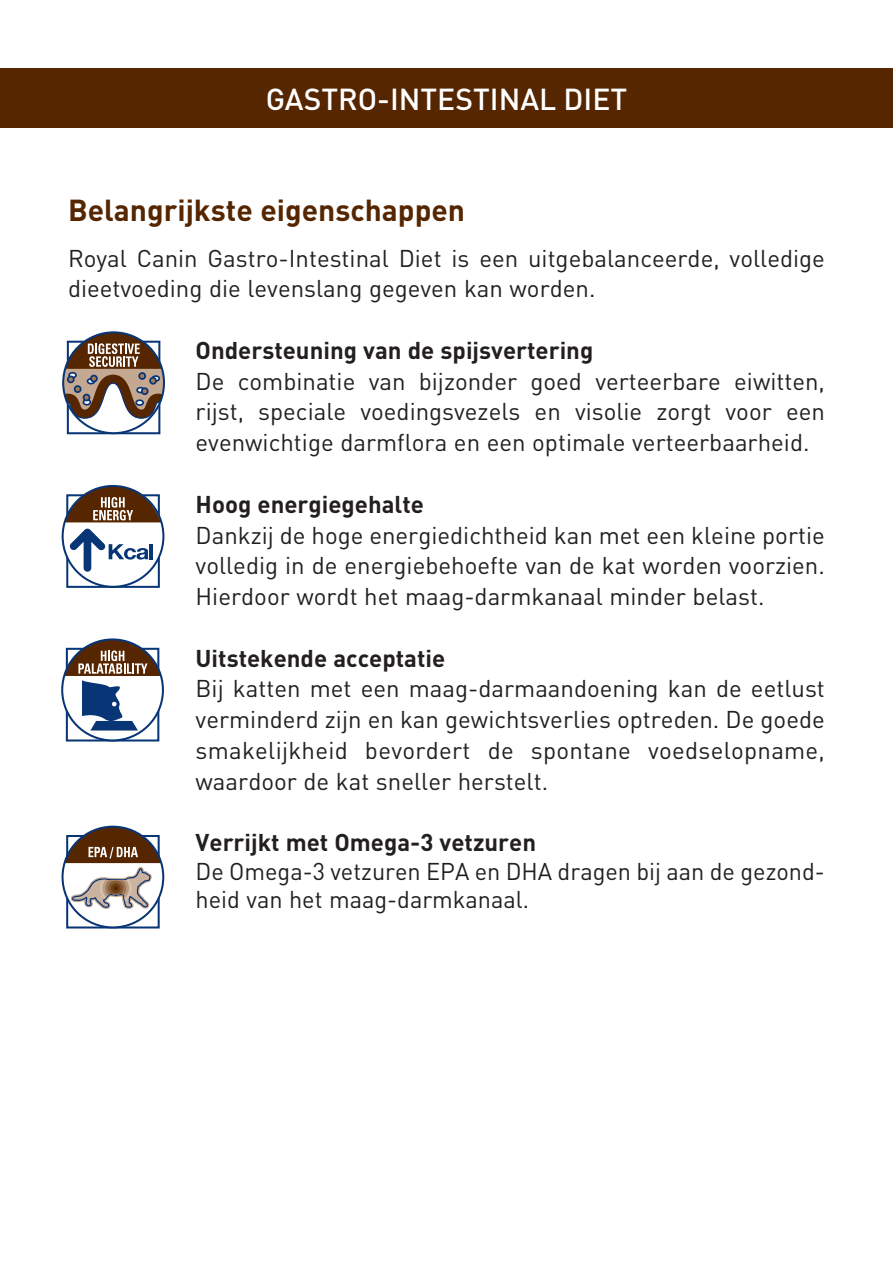
<style>
.page{position:relative;width:893px;height:1276px;background:#fff}
.page>*{position:absolute;margin:0;border:0;box-sizing:border-box;transform-origin:0 0}
.Kopje{font:700 30px "DIN";color:#562600}
.t1{font:500 30px "DIN";color:#fff}
.plat{font:24px/30.6px "DIN";color:#231f20;text-align:justify}
.kopje_zwart{font:700 24px "DIN";color:#231f20}
</style>
<div class="page">
<div style="left:67px;top:341px;width:93px;height:93px;border:2px solid #083575"></div>
<svg style="left:63px;top:332px;width:101px;height:88px"></svg>
<div style="left:67px;top:376px;width:7px;height:7px;background:#a17b5c;border-radius:2px"></div>
<div style="left:67px;top:375px;width:8px;height:9px;border:2px solid #083575;border-radius:2px"></div>
<div style="left:66px;top:494px;width:94px;height:94px;border:2px solid #083575"></div>
<div style="left:63px;top:486px;width:100px;height:101px;background:#fff;border-radius:50%"></div>
<svg style="left:65px;top:486px;width:96px;height:36px"></svg>
<div style="left:62px;top:485px;width:102px;height:103px;border:2px solid #083575;border-radius:50%"></div>
<svg style="left:69px;top:528px;width:79px;height:44px"></svg>
<hr style="left:150px;top:544px;width:3px;height:15px;background:#083575">
<div style="left:66px;top:835px;width:94px;height:93px;border:2px solid #083575"></div>
<svg style="left:64px;top:826px;width:97px;height:85px"></svg>
<div style="left:66px;top:648px;width:93px;height:93px;border:2px solid #083575"></div>
<svg style="left:62px;top:639px;width:101px;height:101px"></svg>
<div style="left:61px;top:638px;width:103px;height:103px;border:2px solid #083575;border-radius:50%"></div>
<svg style="left:64px;top:639px;width:97px;height:91px"></svg>
<div style="left:0;top:68px;width:893px;height:60px;background:#562600"></div>
<p class="t1" style="left:266px;top:80px;width:363px">GASTRO-INTESTINAL DIET</p>
<p class="Kopje" style="left:68px;top:190px;width:399px">Belangrijkste eigenschappen</p>
<p class="plat" style="left:68px;top:242px;width:758px">Royal Canin Gastro-Intestinal Diet is een uitgebalanceerde, volledige dieetvoeding die levenslang gegeven kan worden.</p>
<p class="kopje_zwart" style="left:196px;top:334px;width:399px">Ondersteuning van de spijsvertering</p>
<p class="plat" style="left:196px;top:365px;width:631px">De combinatie van bijzonder goed verteerbare eiwitten, rijst, speciale voedingsvezels en visolie zorgt voor een evenwichtige darmflora en een optimale verteerbaarheid.</p>
<p class="kopje_zwart" style="left:196px;top:488px;width:230px">Hoog energiegehalte</p>
<p class="plat" style="left:196px;top:519px;width:631px">Dankzij de hoge energiedichtheid kan met een kleine portie volledig in de energiebehoefte van de kat worden voorzien.<br>Hierdoor wordt het maag-darmkanaal minder belast.</p>
<p class="kopje_zwart" style="left:196px;top:642px;width:251px">Uitstekende acceptatie</p>
<p class="plat" style="left:196px;top:673px;width:631px">Bij katten met een maag-darmaandoening kan de eetlust verminderd zijn en kan gewichtsverlies optreden. De goede smakelijkheid bevordert de spontane voedselopname, waardoor de kat sneller herstelt.</p>
<p class="kopje_zwart" style="left:196px;top:826px;width:342px">Verrijkt met Omega-3 vetzuren</p>
<p class="plat" style="left:196px;top:856px;width:631px;line-height:28.5px">De Omega-3 vetzuren EPA en DHA dragen bij aan de gezond&shy;heid van het maag-darmkanaal.</p>
</div>
